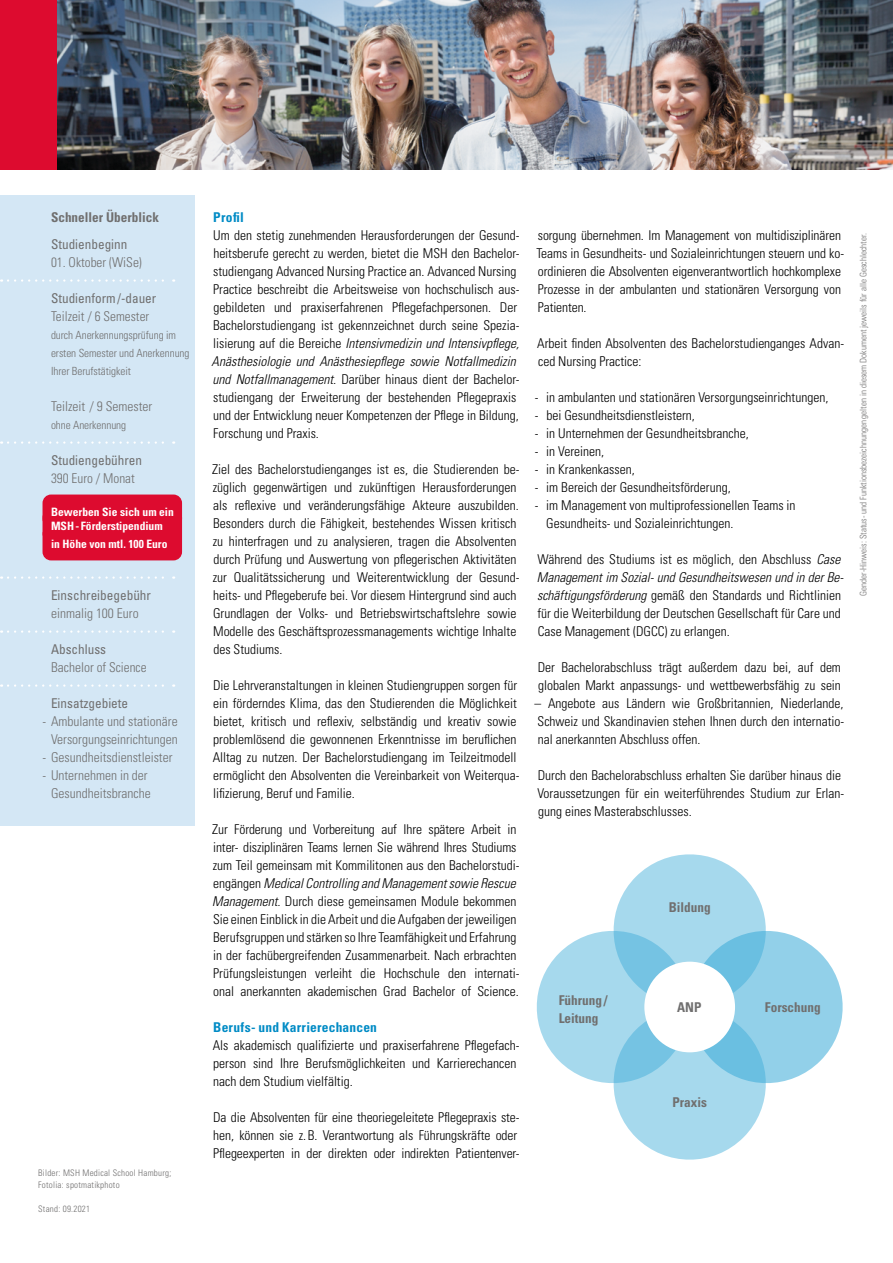
<style>
.page{position:relative;width:893px;height:1263px;background:#fff}
.page>*{position:absolute;margin:0;border:0;box-sizing:border-box;transform-origin:0 0}
.t1{font:300 condensed 13.5px/18px "Univers LT Std";color:#000}
.t2{font:300 condensed 13.5px/18px "Univers LT Std";color:#706f6f;text-align:right}
.t3{font:condensed 13.5px "Univers LT Std";color:#706f6f}
.t4{font:700 condensed 13.5px/17.4px "Univers LT Std";color:#706f6f}
.t5{font:700 condensed 13.5px "Univers LT Std";letter-spacing:.015em;color:#008bc5}
.t6{font:700 condensed 11.55px/14.5px "Univers LT Std";color:#fff}
.t7{font:300 condensed 11.25px/18px "Univers LT Std";letter-spacing:-.005em;color:#706f6f}
.t8{font:300 condensed 9px "Univers LT Std";color:#706f6f}
.t9{font:300 condensed 9px/12px "Univers LT Std";letter-spacing:.025em;color:#706f6f}
.s1{font-style:italic}
</style>
<div class="page">
<div style="left:0;top:0;width:893px;height:170px;background:#dd0b2f"></div>
<img style="left:57px;top:0;width:836px;height:170px">
<svg style="left:536px;top:854px;width:307px;height:306px"></svg>
<div style="left:644px;top:962px;width:91px;height:90px;background:#fff;border-radius:50%"></div>
<div style="left:0;top:195px;width:195px;height:630px;background:#d4e7f5"></div>
<svg style="left:8px;top:279px;width:166px;height:3px"></svg>
<svg style="left:8px;top:441px;width:166px;height:3px"></svg>
<div style="left:43px;top:494px;width:139px;height:33px;background:#dd0b2f;border-radius:9px"></div>
<div style="left:43px;top:509px;width:139px;height:33px;background:#dd0b2f;border-radius:9px"></div>
<div style="left:43px;top:526px;width:139px;height:34px;background:#dd0b2f;border-radius:9px"></div>
<svg style="left:8px;top:576px;width:166px;height:3px"></svg>
<svg style="left:8px;top:630px;width:166px;height:3px"></svg>
<svg style="left:8px;top:684px;width:166px;height:3px"></svg>
<p class="t4" style="left:51px;top:208px;width:110px">Schneller Überblick</p>
<p class="t3" style="left:51px;top:236px;width:78px">Studienbeginn</p>
<p class="t2" style="left:51px;top:253px;width:92px">01. Oktober (WiSe)</p>
<p class="t3" style="left:51px;top:290px;width:107px">Studienform/-dauer</p>
<p class="t2" style="left:51px;top:307px;width:100px">Teilzeit / 6 Semester</p>
<p class="t7" style="left:51px;top:326px;width:140px">durch Anerkennungsprüfung im ersten Semester und Anerkennung<br>Ihrer Berufstätigkeit</p>
<p class="t2" style="left:51px;top:397px;width:103px">Teilzeit / 9 Semester</p>
<p class="t7" style="left:51px;top:416px;width:77px">ohne Anerkennung</p>
<p class="t3" style="left:51px;top:452px;width:93px">Studiengebühren</p>
<p class="t2" style="left:51px;top:469px;width:85px">390 Euro / Monat</p>
<p class="t6" style="left:51px;top:504px;width:124px">Bewerben Sie sich um ein<br>MSH- Förderstipendium</p>
<p class="t6" style="left:51px;top:537px;width:118px">in Höhe von mtl. 100 Euro</p>
<p class="t3" style="left:51px;top:587px;width:101px">Einschreibegebühr</p>
<p class="t2" style="left:51px;top:604px;width:89px">einmalig 100 Euro</p>
<p class="t3" style="left:51px;top:641px;width:57px">Abschluss</p>
<p class="t2" style="left:51px;top:658px;width:97px">Bachelor of Science</p>
<p class="t3" style="left:51px;top:695px;width:79px">Einsatzgebiete</p>
<p class="t2" style="left:43px;top:712px;width:137px">- Ambulante und stationäre<br>Versorgungseinrichtungen</p>
<p class="t2" style="left:43px;top:748px;width:131px">- Gesundheitsdienstleister</p>
<p class="t2" style="left:43px;top:766px;width:110px">- Unternehmen in der<br>Gesundheitsbranche</p>
<p class="t9" style="left:38px;top:1167px;width:135px">Bilder: MSH Medical School Hamburg;<br>Fotolia: spotmatikphoto</p>
<p class="t9" style="left:38px;top:1203px;width:53px">Stand: 09.2021</p>
<p class="t5" style="left:213px;top:209px;width:32px">Profil</p>
<p class="t1" style="left:212px;top:226px;width:309px">Um den stetig zunehmenden Herausforderungen der Gesund&shy;heitsberufe gerecht zu werden, bietet die MSH den Bachelor&shy;studiengang Advanced Nursing Practice an. Advanced Nursing Practice beschreibt die Arbeitsweise von hochschulisch aus&shy;gebildeten und praxiserfahrenen Pflegefachpersonen. Der Bachelorstudiengang ist gekennzeichnet durch seine Spezia&shy;lisierung auf die Bereiche <span class="s1">Intensivmedizin und Intensivpflege, Anästhesiologie und Anästhesiepflege sowie Notfallmedizin und Notfallmanagement.</span> Darüber hinaus dient der Bachelor&shy;studiengang der Erweiterung der bestehenden Pflegepraxis und der Entwicklung neuer Kompetenzen der Pflege in Bildung, Forschung und Praxis.</p>
<p class="t1" style="left:212px;top:460px;width:309px">Ziel des Bachelorstudienganges ist es, die Studierenden be&shy;züglich gegenwärtigen und zukünftigen Herausforderungen als reflexive und veränderungsfähige Akteure auszubilden.<br>Besonders durch die Fähigkeit, bestehendes Wissen kritisch zu hinterfragen und zu analysieren, tragen die Absolventen durch Prüfung und Auswertung von pflegerischen Aktivitäten zur Qualitätssicherung und Weiterentwicklung der Gesund&shy;heits- und Pflegeberufe bei. Vor diesem Hintergrund sind auch Grundlagen der Volks- und Betriebswirtschaftslehre sowie Modelle des Geschäftsprozessmanagements wichtige Inhalte des Studiums.</p>
<p class="t1" style="left:213px;top:676px;width:308px">Die Lehrveranstaltungen in kleinen Studiengruppen sorgen für ein förderndes Klima, das den Studierenden die Möglichkeit bietet, kritisch und reflexiv, selbständig und kreativ sowie problemlösend die gewonnenen Erkenntnisse im beruflichen Alltag zu nutzen. Der Bachelorstudiengang im Teilzeitmodell ermöglicht den Absolventen die Vereinbarkeit von Weiterqua&shy;lifizierung, Beruf und Familie.</p>
<p class="t1" style="left:212px;top:820px;width:309px">Zur Förderung und Vorbereitung auf Ihre spätere Arbeit in inter- disziplinären Teams lernen Sie während Ihres Studiums zum Teil gemeinsam mit Kommilitonen aus den Bachelorstudi&shy;engängen <span class="s1">Medical Controlling and Management sowie Rescue Management.</span> Durch diese gemeinsamen Module bekommen Sie einen Einblick in die Arbeit und die Aufgaben der jeweiligen Berufsgruppen und stärken so Ihre Teamfähigkeit und Erfahrung in der fachübergreifenden Zusammenarbeit. Nach erbrachten Prüfungsleistungen verleiht die Hochschule den internati&shy;onal anerkannten akademischen Grad Bachelor of Science.</p>
<p class="t5" style="left:213px;top:1019px;width:165px">Berufs- und Karrierechancen</p>
<p class="t1" style="left:213px;top:1036px;width:308px">Als akademisch qualifizierte und praxiserfahrene Pflegefach&shy;person sind Ihre Berufsmöglichkeiten und Karrierechancen nach dem Studium vielfältig.</p>
<p class="t1" style="left:213px;top:1108px;width:308px">Da die Absolventen für eine theoriegeleitete Pflegepraxis ste&shy;hen, können sie z.B. Verantwortung als Führungskräfte oder<br>Pflegeexperten in der direkten oder indirekten Patientenver-</p>
<p class="t1" style="left:536px;top:226px;width:309px">sorgung übernehmen. Im Management von multidisziplinären Teams in Gesundheits- und Sozialeinrichtungen steuern und ko&shy;ordinieren die Absolventen eigenverantwortlich hochkomplexe Prozesse in der ambulanten und stationären Versorgung von Patienten.</p>
<p class="t1" style="left:537px;top:334px;width:308px">Arbeit finden Absolventen des Bachelorstudienganges Advan&shy;ced Nursing Practice:</p>
<p class="t1" style="left:535px;top:388px;width:295px">- in ambulanten und stationären Versorgungseinrichtungen,</p>
<p class="t1" style="left:535px;top:406px;width:162px">- bei Gesundheitsdienstleistern,</p>
<p class="t1" style="left:535px;top:424px;width:215px">- in Unternehmen der Gesundheitsbranche,</p>
<p class="t1" style="left:535px;top:442px;width:71px">- in Vereinen,</p>
<p class="t1" style="left:535px;top:460px;width:101px">- in Krankenkassen,</p>
<p class="t1" style="left:535px;top:478px;width:197px">- im Bereich der Gesundheitsförderung,</p>
<p class="t1" style="left:546px;top:496px;width:251px;text-indent:-11px">- im Management von multiprofessionellen Teams in<br>Gesundheits- und Sozialeinrichtungen.</p>
<p class="t1" style="left:537px;top:550px;width:308px">Während des Studiums ist es möglich, den Abschluss <span class="s1">Case Management im Sozial- und Gesundheitswesen und in der Be&shy;schäftigungsförderung</span> gemäß den Standards und Richtlinien für die Weiterbildung der Deutschen Gesellschaft für Care und Case Management (DGCC) zu erlangen.</p>
<p class="t1" style="left:538px;top:658px;width:305px">Der Bachelorabschluss trägt außerdem dazu bei, auf dem globalen Markt anpassungs- und wettbewerbsfähig zu sein</p>
<p class="t1" style="left:534px;top:694px;width:311px;text-align:justify">– Angebote aus Ländern wie Großbritannien, Niederlande, Schweiz und Skandinavien stehen Ihnen durch den internatio&shy;nal anerkannten Abschluss offen.</p>
<p class="t1" style="left:537px;top:766px;width:308px">Durch den Bachelorabschluss erhalten Sie darüber hinaus die<br>Voraussetzungen für ein weiterführendes Studium zur Erlan&shy;gung eines Masterabschlusses.</p>
<p class="t4" style="left:669px;top:899px;width:43px">Bildung</p>
<p class="t4" style="left:559px;top:992px;width:50px">Führung /<br>Leitung</p>
<p class="t4" style="left:765px;top:999px;width:57px">Forschung</p>
<p class="t4" style="left:677px;top:998px;width:26px">ANP</p>
<p class="t4" style="left:672px;top:1094px;width:36px">Praxis</p>
<p class="t8" style="left:858px;top:596px;width:364px;rotate:-90deg">Gender-Hinweis: Status- und Funktionsbezeichnungen gelten in diesem Dokument jeweils für alle Geschlechter.</p>
</div>
